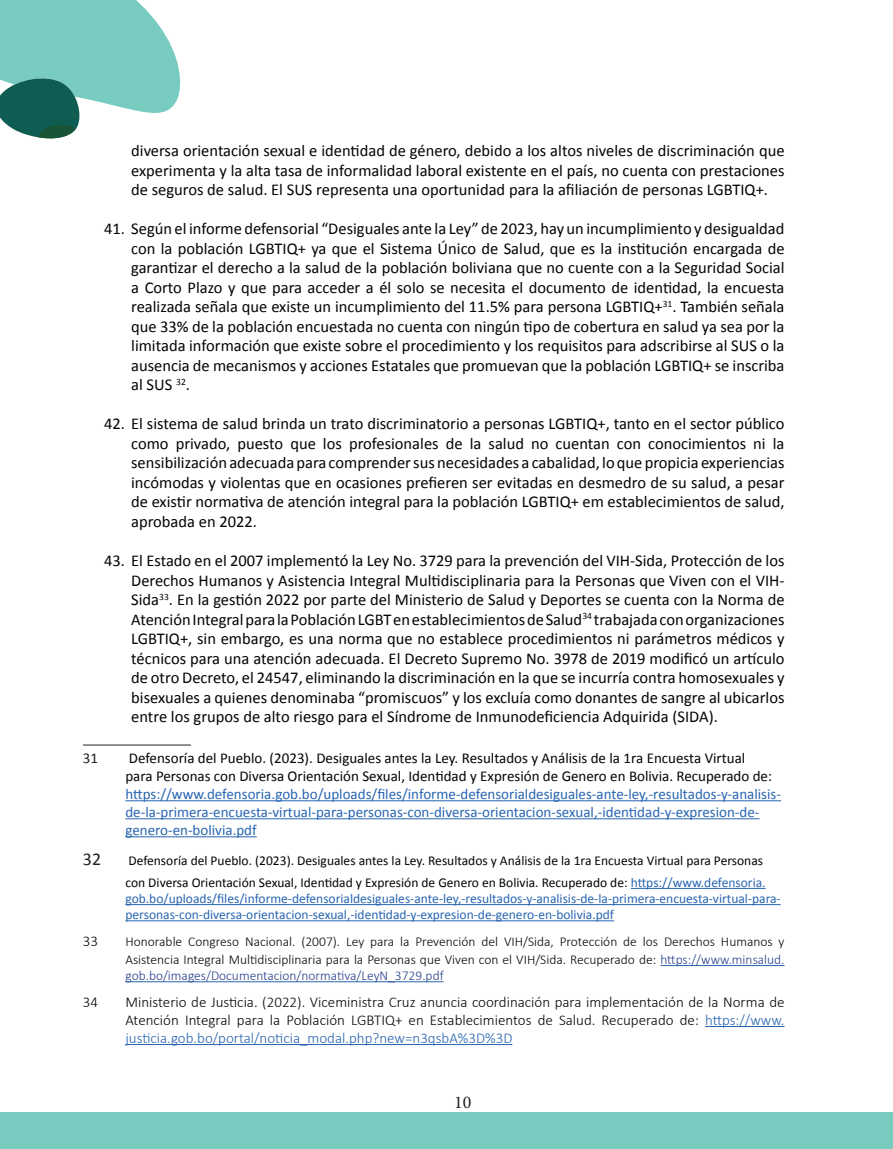
<style>
.page{position:relative;width:893px;height:1149px;background:#fff}
.page>*{position:absolute;margin:0;border:0;box-sizing:border-box;transform-origin:0 0}
.t1{font:18px "Minion Pro";color:#231f20}
.t2{font:18px "Calibri";color:#231f20}
.t3{font:16.5px/19.5px "Calibri";color:#040503;text-align:justify}
.t4{font:300 15px/18px "Calibri";color:#040503;text-align:justify}
.t5{font:15px/18px "Calibri";color:#2865b1}
.t6{font:15px/18px "Calibri";color:#040503}
.t7{font:15px "Calibri";color:#231f20}
.t8{font:13.5px/16.2px "Calibri";color:#2865b1}
.t9{font:13.5px/21.6px "Calibri";color:#040503}
.t10{font:300 13.5px/18px "Calibri";color:#040503}
.t11{font:300 13.5px "Calibri";color:#253f8e}
.s1{color:#2865b1}
.s2{color:#253f8e}
</style>
<div class="page">
<div style="left:0;top:1112px;width:893px;height:36px;background:#78cbbf"></div>
<svg style="left:0;top:0;width:181px;height:139px"></svg>
<hr style="left:83px;top:744px;width:108px;height:1px;background:#231f20">
<hr style="left:125px;top:800px;width:656px;height:1px;background:#2865b1">
<hr style="left:125px;top:818px;width:634px;height:1px;background:#2865b1">
<hr style="left:125px;top:836px;width:132px;height:1px;background:#2865b1">
<hr style="left:631px;top:887px;width:135px;height:1px;background:#2865b1">
<hr style="left:125px;top:903px;width:656px;height:1px;background:#2865b1">
<hr style="left:125px;top:920px;width:489px;height:1px;background:#2865b1">
<hr style="left:660px;top:964px;width:124px;height:1px;background:#2865b1">
<hr style="left:125px;top:981px;width:319px;height:1px;background:#2865b1">
<hr style="left:705px;top:1025px;width:79px;height:1px;background:#2865b1">
<hr style="left:125px;top:1043px;width:387px;height:1px;background:#2865b1">
<p class="t3" style="left:131px;top:140px;width:655px">diversa orientación sexual e identidad de género, debido a los altos niveles de discriminación que experimenta y la alta tasa de informalidad laboral existente en el país, no cuenta con prestaciones de seguros de salud. El SUS representa una oportunidad para la afiliación de personas LGBTIQ+.</p>
<p class="t3" style="left:131px;top:218px;width:655px;text-indent:-27px">41. Según el informe defensorial “Desiguales ante la Ley” de 2023, hay un incumplimiento y desigualdad con la población LGBTIQ+ ya que el Sistema Único de Salud, que es la institución encargada de garantizar el derecho a la salud de la población boliviana que no cuente con a la Seguridad Social a Corto Plazo y que para acceder a él solo se necesita el documento de identidad, la encuesta realizada señala que existe un incumplimiento del 11.5% para persona LGBTIQ+<sup>31</sup>. También señala que 33% de la población encuestada no cuenta con ningún tipo de cobertura en salud ya sea por la limitada información que existe sobre el procedimiento y los requisitos para adscribirse al SUS o la ausencia de mecanismos y acciones Estatales que promuevan que la población LGBTIQ+ se inscriba al SUS <sup>32</sup>.</p>
<p class="t3" style="left:131px;top:413px;width:655px;text-indent:-27px">42. El sistema de salud brinda un trato discriminatorio a personas LGBTIQ+, tanto en el sector público como privado, puesto que los profesionales de la salud no cuentan con conocimientos ni la sensibilización adecuada para comprender sus necesidades a cabalidad, lo que propicia experiencias incómodas y violentas que en ocasiones prefieren ser evitadas en desmedro de su salud, a pesar de existir normativa de atención integral para la población LGBTIQ+ em establecimientos de salud, aprobada en 2022.</p>
<p class="t3" style="left:131px;top:550px;width:655px;text-indent:-27px">43. El Estado en el 2007 implementó la Ley No. 3729 para la prevención del VIH-Sida, Protección de los Derechos Humanos y Asistencia Integral Multidisciplinaria para la Personas que Viven con el VIH-Sida<sup>33</sup>. En la gestión 2022 por parte del Ministerio de Salud y Deportes se cuenta con la Norma de Atención Integral para la Población LGBT en establecimientos de Salud<sup>34</sup> trabajada con organizaciones LGBTIQ+, sin embargo, es una norma que no establece procedimientos ni parámetros médicos y técnicos para una atención adecuada. El Decreto Supremo No. 3978 de 2019 modificó un artículo de otro Decreto, el 24547, eliminando la discriminación en la que se incurría contra homosexuales y bisexuales a quienes denominaba “promiscuos” y los excluía como donantes de sangre al ubicarlos entre los grupos de alto riesgo para el Síndrome de Inmunodeficiencia Adquirida (SIDA).</p>
<p class="t7" style="left:83px;top:747px;width:17px">31</p>
<p class="t6" style="left:125px;top:748px;width:648px">Defensoría del Pueblo. (2023). Desiguales antes la Ley. Resultados y Análisis de la 1ra Encuesta Virtual para Personas con Diversa Orientación Sexual, Identidad y Expresión de Genero en Bolivia. Recuperado de:</p>
<p class="t5" style="left:125px;top:784px;width:657px">https://www.defensoria.gob.bo/uploads/files/informe-defensorialdesiguales-ante-ley,-resultados-y-analisis&shy;de-la-primera-encuesta-virtual-para-personas-con-diversa-orientacion-sexual,-identidad-y-expresion-de&shy;genero-en-bolivia.pdf</p>
<p class="t2" style="left:83px;top:846px;width:20px">32</p>
<p class="t9" style="left:125px;top:849px;width:642px">Defensoría del Pueblo. (2023). Desiguales antes la Ley. Resultados y Análisis de la 1ra Encuesta Virtual para Personas con Diversa Orientación Sexual, Identidad y Expresión de Genero en Bolivia. Recuperado de: <span class="s1">https://www.defensoria.</span></p>
<p class="t8" style="left:125px;top:889px;width:657px">gob.bo/uploads/files/informe-defensorialdesiguales-ante-ley,-resultados-y-analisis-de-la-primera-encuesta-virtual-para&shy;personas-con-diversa-orientacion-sexual,-identidad-y-expresion-de-genero-en-bolivia.pdf</p>
<p class="t4" style="left:83px;top:931px;width:17px">33</p>
<p class="t10" style="left:125px;top:931px;width:661px">Honorable Congreso Nacional. (2007). Ley para la Prevención del VIH/Sida, Protección de los Derechos Humanos y<br>Asistencia Integral Multidisciplinaria para la Personas que Viven con el VIH/Sida. Recuperado de: <span class="s2">https://www.minsalud.</span></p>
<p class="t11" style="left:125px;top:966px;width:320px">gob.bo/images/Documentacion/normativa/LeyN_3729.pdf</p>
<p class="t4" style="left:83px;top:992px;width:17px">34</p>
<p class="t4" style="left:125px;top:992px;width:661px">Ministerio de Justicia. (2022). Viceministra Cruz anuncia coordinación para implementación de la Norma de Atención Integral para la Población LGBTIQ+ en Establecimientos de Salud. Recuperado de: <span class="s1">https://www. justicia.gob.bo/portal/noticia_modal.php?new=n3qsbA%3D%3D</span></p>
<p class="t1" style="left:454px;top:1089px;width:19px">10</p>
</div>
